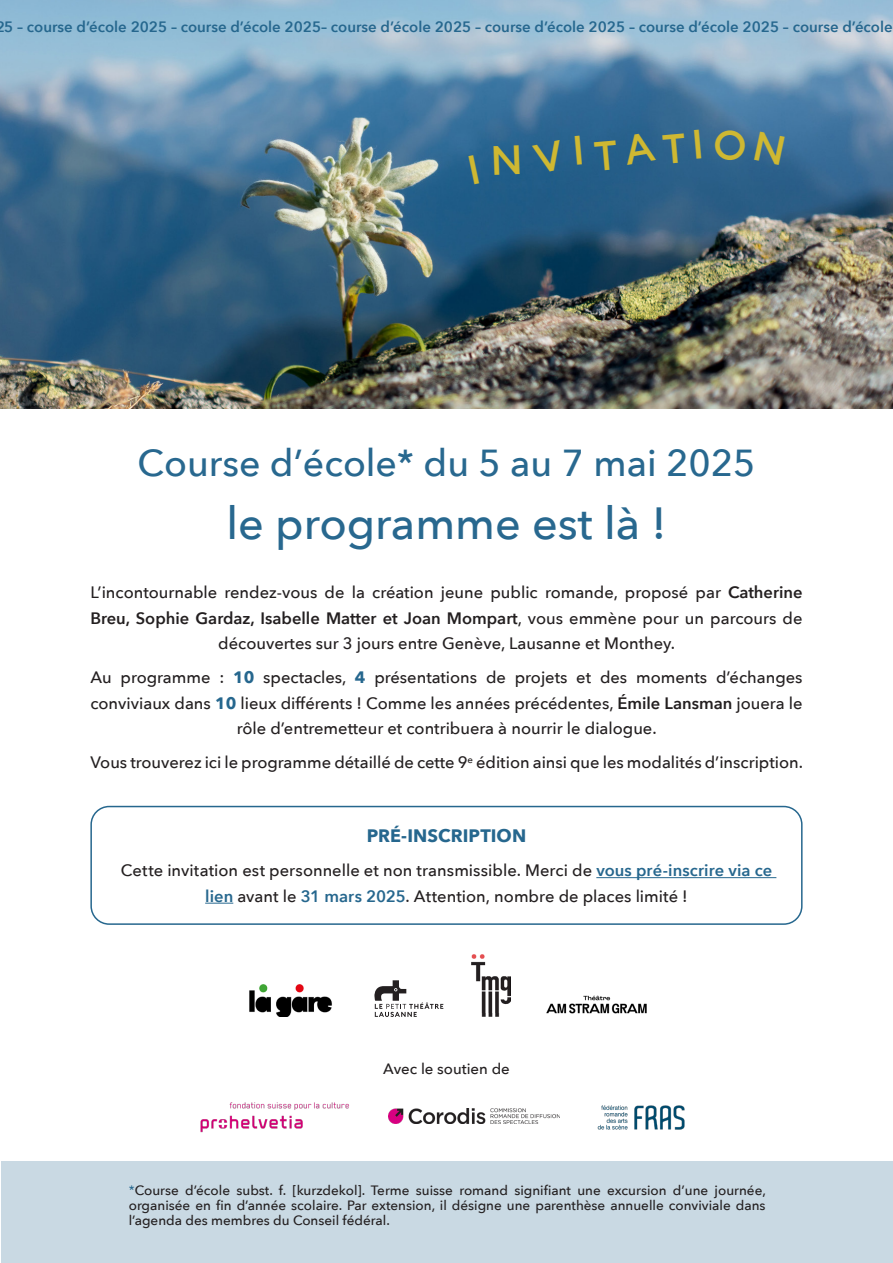
<style>
.page{position:relative;width:893px;height:1263px;background:#fff}
.page>*{position:absolute;margin:0;border:0;box-sizing:border-box;transform-origin:0 0}
.t1{font:500 45px "Avenir Next";color:#28688f}
.t2{font:500 37.5px "Avenir Next";color:#28688f}
.t3{font:700 18px "Avenir Next";letter-spacing:.005em;color:#26678e}
.t4{font:500 16.5px/25.5px "Avenir Next";color:#231f20;text-align:center}
.t5{font:600 15px "Avenir Next";color:#26678e}
.t6{font:500 15px "Avenir Next";color:#231f20}
.t7{font:500 13.5px/15px "Avenir Next";color:#231f20;text-align:justify}
.s1{font-weight:600}
.s2{font-weight:700;color:#26678e}
.s3{font-weight:600;color:#26678e}
.s4{font-family:"Euclid Square";font-weight:400;color:#26678e}
</style>
<div class="page">
<img style="left:0;top:0;width:893px;height:408px">
<div style="left:1px;top:1161px;width:892px;height:102px;background:#c9d9e3"></div>
<div style="left:90px;top:806px;width:713px;height:119px;border:2px solid #26678e;border-radius:18px"></div>
<hr style="left:596px;top:877px;width:180px;height:1px;background:#26678e">
<svg style="left:205px;top:903px;width:28px;height:1px"></svg>
<img style="left:546px;top:995px;width:101px;height:19px">
<svg style="left:374px;top:980px;width:69px;height:37px"></svg>
<img style="left:472px;top:954px;width:38px;height:63px">
<img style="left:249px;top:985px;width:83px;height:32px">
<img style="left:597px;top:1105px;width:88px;height:25px">
<img style="left:389px;top:1108px;width:171px;height:16px">
<img style="left:200px;top:1102px;width:149px;height:30px">
<svg style="left:494px;top:145px;width:26px;height:29px"></svg>
<svg style="left:532px;top:140px;width:34px;height:34px"></svg>
<div style="left:594px;top:132px;width:62px;height:39px;background:#26608a"></div>
<svg style="left:714px;top:129px;width:32px;height:32px"></svg>
<svg style="left:468px;top:155px;width:11px;height:29px"></svg>
<svg style="left:575px;top:136px;width:7px;height:29px"></svg>
<svg style="left:662px;top:133px;width:24px;height:31px"></svg>
<svg style="left:694px;top:130px;width:7px;height:29px"></svg>
<svg style="left:754px;top:131px;width:31px;height:34px"></svg>
<p class="t5" style="left:4px;top:14px;width:890px">5 – course d’école 2025 – course d’école 2025– course d’école 2025 – course d’école 2025 – course d’école 2025 – course d’école</p>
<p class="t2" style="left:138px;top:431px;width:619px">Course d’école* du 5 au 7 mai 2025</p>
<p class="t1" style="left:227px;top:485px;width:441px">le programme est là !</p>
<p class="t4" style="left:90px;top:579px;width:714px">L’incontournable rendez-vous de la création jeune public romande, proposé par <span class="s1">Catherine<br>Breu, Sophie Gardaz, Isabelle Matter et Joan Mompart</span>, vous emmène pour un parcours de découvertes sur 3 jours entre Genève, Lausanne et Monthey.</p>
<p class="t4" style="left:90px;top:664px;width:714px">Au programme : <span class="s2">10</span> spectacles, <span class="s2">4</span> présentations de projets et des moments d’échanges conviviaux dans <span class="s2">10</span> lieux différents ! Comme les années précédentes, <span class="s1">Émile Lansman</span> jouera le rôle d’entremetteur et contribuera à nourrir le dialogue.</p>
<p class="t4" style="left:90px;top:749px;width:714px">Vous trouverez ici le programme détaillé de cette 9<sup>e</sup> édition ainsi que les modalités d’inscription.</p>
<p class="t3" style="left:367px;top:820px;width:161px">PRÉ-INSCRIPTION</p>
<p class="t4" style="left:121px;top:857px;width:653px">Cette invitation est personnelle et non transmissible. Merci de <span class="s3">vous pré-inscrire via ce lien</span> avant le <span class="s3">31 mars 2025</span>. Attention, nombre de places limité !</p>
<p class="t6" style="left:383px;top:1056px;width:128px">Avec le soutien de</p>
<p class="t7" style="left:129px;top:1182px;width:639px"><span class="s4">*</span>Course d’école subst. f. [kurzdekol]. Terme suisse romand signifiant une excursion d’une journée, organisée en fin d’année scolaire. Par extension, il désigne une parenthèse annuelle conviviale dans l’agenda des membres du Conseil fédéral.</p>
</div>
